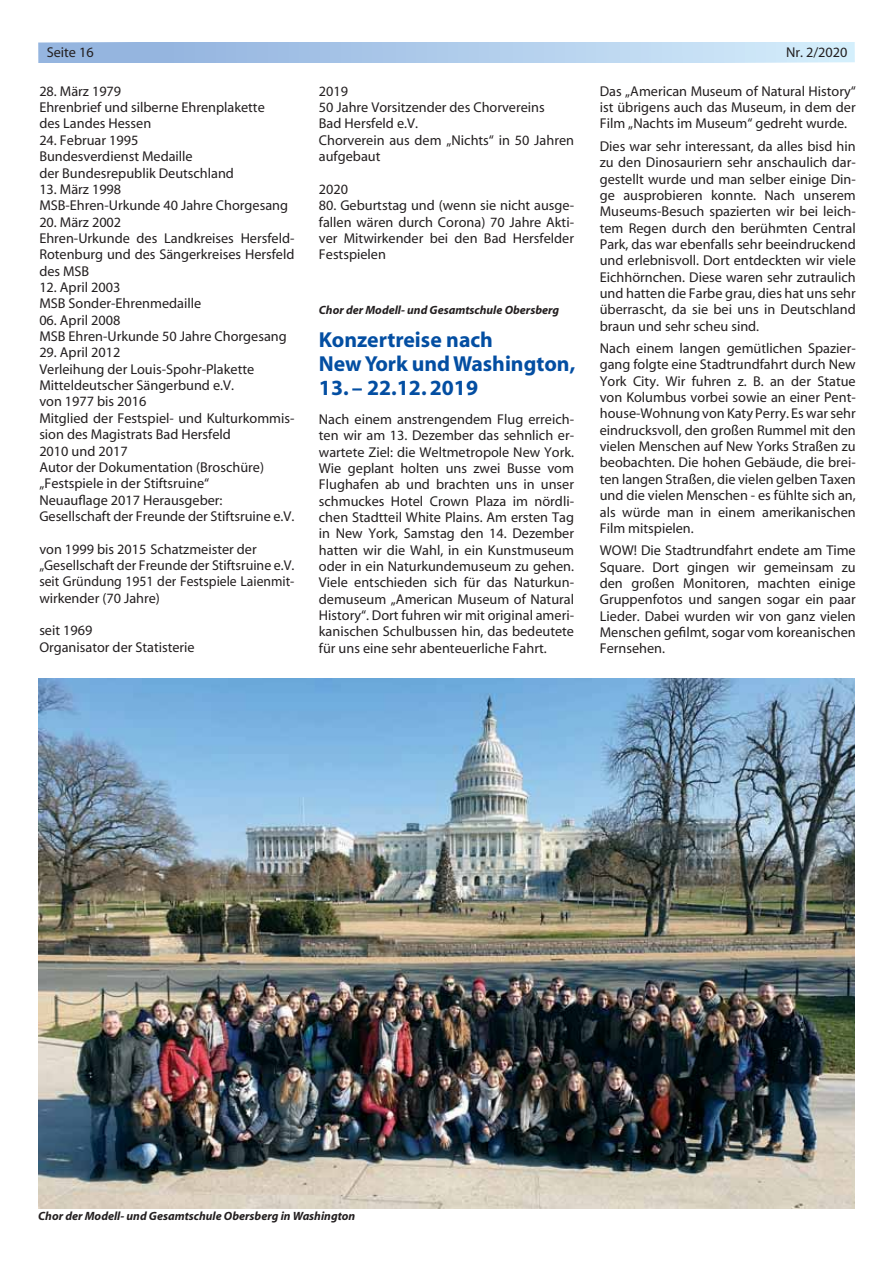
<style>
.page{position:relative;width:893px;height:1263px;background:#fff}
.page>*{position:absolute;margin:0;border:0;box-sizing:border-box;transform-origin:0 0}
.t1{font:700 21.75px/24px "Myriad";color:#034ea2}
.t2{font:14.25px/16.4px "Myriad";color:#231f20}
.t3{font:italic 700 12px "Myriad";color:#231f20}
</style>
<div class="page">
<img style="left:38px;top:678px;width:817px;height:530px">
<svg style="left:38px;top:43px;width:817px;height:19px;background:#afcceb"></svg>
<p class="t2" style="left:47px;top:45px;width:48px">Seite 16</p>
<p class="t2" style="left:786px;top:45px;width:63px">Nr. 2/2020</p>
<p class="t2" style="left:39px;top:84px;width:227px">28. März 1979<br>Ehrenbrief und silberne Ehrenplakette des Landes Hessen</p>
<p class="t2" style="left:39px;top:133px;width:196px">24. Februar 1995<br>Bundesverdienst Medaille<br>der Bundesrepublik Deutschland</p>
<p class="t2" style="left:39px;top:182px;width:250px">13. März 1998<br>MSB-Ehren-Urkunde 40 Jahre Chorgesang</p>
<p class="t2" style="left:39px;top:215px;width:257px">20. März 2002<br>Ehren-Urkunde des Landkreises Hersfeld-<br>Rotenburg und des Sängerkreises Hersfeld des MSB</p>
<p class="t2" style="left:39px;top:280px;width:163px">12. April 2003<br>MSB Sonder-Ehrenmedaille</p>
<p class="t2" style="left:39px;top:313px;width:249px">06. April 2008<br>MSB Ehren-Urkunde 50 Jahre Chorgesang</p>
<p class="t2" style="left:39px;top:346px;width:257px">29. April 2012<br>Verleihung der Louis-Spohr-Plakette<br>Mitteldeutscher Sängerbund e.V.<br>von 1977 bis 2016<br>Mitglied der Festspiel- und Kulturkommis&shy;sion des Magistrats Bad Hersfeld<br>2010 und 2017<br>Autor der Dokumentation (Broschüre) „Festspiele in der Stiftsruine“<br>Neuauflage 2017 Herausgeber:<br>Gesellschaft der Freunde der Stiftsruine e.V.</p>
<p class="t2" style="left:39px;top:542px;width:257px">von 1999 bis 2015 Schatzmeister der „Gesellschaft der Freunde der Stiftsruine e.V. seit Gründung 1951 der Festspiele Laienmit&shy;wirkender (70 Jahre)</p>
<p class="t2" style="left:39px;top:623px;width:157px">seit 1969<br>Organisator der Statisterie</p>
<p class="t2" style="left:319px;top:84px;width:257px">2019<br>50 Jahre Vorsitzender des Chorvereins<br>Bad Hersfeld e.V.<br>Chorverein aus dem „Nichts“ in 50 Jahren aufgebaut</p>
<p class="t2" style="left:319px;top:182px;width:31px">2020</p>
<p class="t2" style="left:319px;top:198px;width:257px;text-align:justify">80. Geburtstag und (wenn sie nicht ausge&shy;fallen wären durch Corona) 70 Jahre Akti&shy;ver Mitwirkender bei den Bad Hersfelder Festspielen</p>
<p class="t3" style="left:319px;top:306px;width:242px">Chor der Modell- und Gesamtschule Obersberg</p>
<h1 class="t1" style="left:319px;top:330px;width:258px">Konzertreise nach<br>New York und Washington,</h1>
<h1 class="t1" style="left:319px;top:378px;width:161px">13. – 22.12. 2019</h1>
<p class="t2" style="left:319px;top:412px;width:257px;text-align:justify">Nach einem anstrengendem Flug erreich&shy;ten wir am 13. Dezember das sehnlich er&shy;wartete Ziel: die Weltmetropole New York.<br>Wie geplant holten uns zwei Busse vom Flughafen ab und brachten uns in unser schmuckes Hotel Crown Plaza im nördli&shy;chen Stadtteil White Plains. Am ersten Tag in New York, Samstag den 14. Dezember hatten wir die Wahl, in ein Kunstmuseum oder in ein Naturkundemuseum zu gehen.<br>Viele entschieden sich für das Naturkun&shy;demuseum „American Museum of Natural History“. Dort fuhren wir mit original ameri&shy;kanischen Schulbussen hin, das bedeutete für uns eine sehr abenteuerliche Fahrt.</p>
<p class="t2" style="left:600px;top:84px;width:257px;text-align:justify">Das „American Museum of Natural History“ ist übrigens auch das Museum, in dem der Film „Nachts im Museum“ gedreht wurde.</p>
<p class="t2" style="left:600px;top:139px;width:257px;text-align:justify">Dies war sehr interessant, da alles bisd hin zu den Dinosauriern sehr anschaulich dar&shy;gestellt wurde und man selber einige Din&shy;ge ausprobieren konnte. Nach unserem Museums-Besuch spazierten wir bei leich&shy;tem Regen durch den berühmten Central Park, das war ebenfalls sehr beeindruckend und erlebnisvoll. Dort entdeckten wir viele Eichhörnchen. Diese waren sehr zutraulich und hatten die Farbe grau, dies hat uns sehr überrascht, da sie bei uns in Deutschland braun und sehr scheu sind.</p>
<p class="t2" style="left:600px;top:341px;width:258px;text-align:justify">Nach einem langen gemütlichen Spazier&shy;gang folgte eine Stadtrundfahrt durch New York City. Wir fuhren z. B. an der Statue von Kolumbus vorbei sowie an einer Pent&shy;house-Wohnung von Katy Perry. Es war sehr eindrucksvoll, den großen Rummel mit den vielen Menschen auf New Yorks Straßen zu beobachten. Die hohen Gebäude, die brei&shy;ten langen Straßen, die vielen gelben Taxen und die vielen Menschen - es fühlte sich an, als würde man in einem amerikanischen Film mitspielen.</p>
<p class="t2" style="left:600px;top:543px;width:257px;text-align:justify">WOW! Die Stadtrundfahrt endete am Time Square. Dort gingen wir gemeinsam zu den großen Monitoren, machten einige Gruppenfotos und sangen sogar ein paar Lieder. Dabei wurden wir von ganz vielen Menschen gefilmt, sogar vom koreanischen Fernsehen.</p>
<p class="t3" style="left:38px;top:1211px;width:319px">Chor der Modell- und Gesamtschule Obersberg in Washington</p>
</div>
